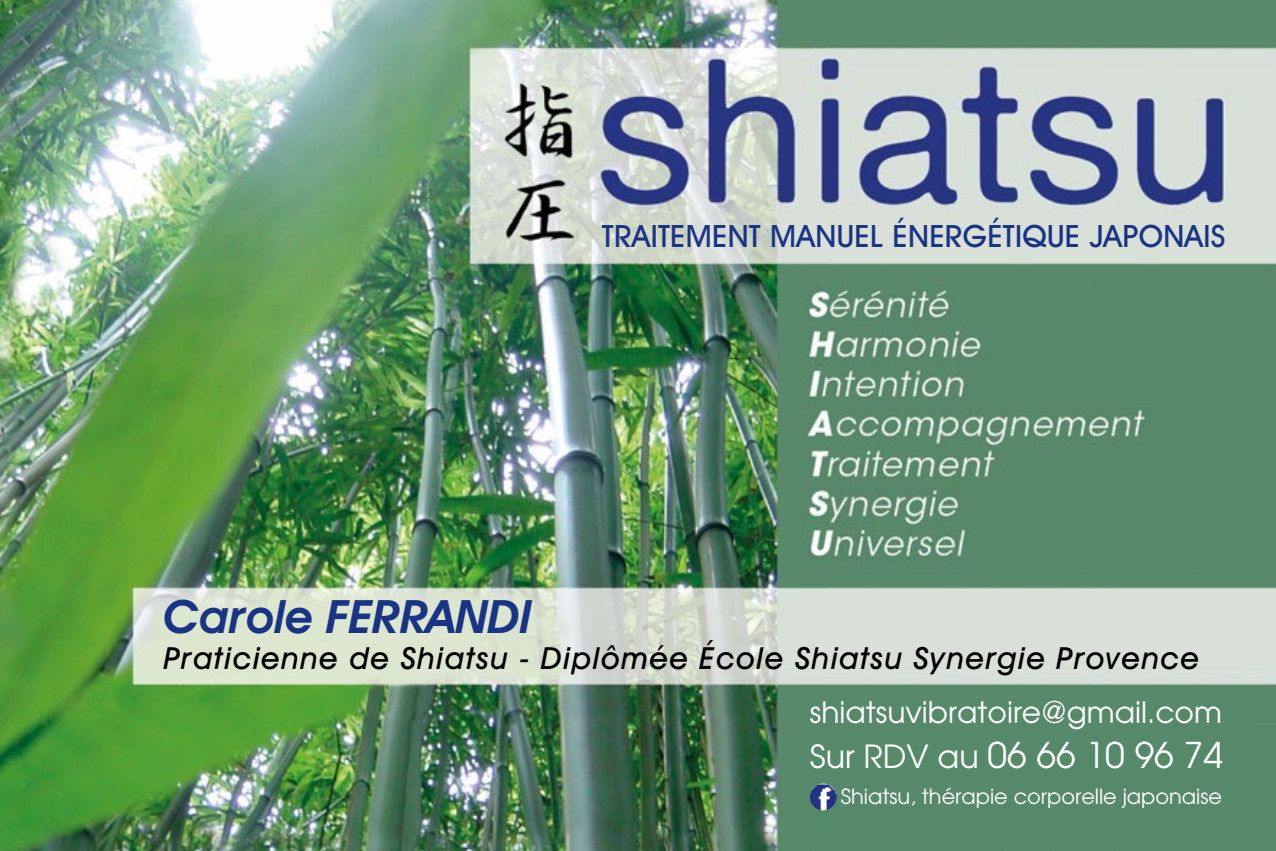
<style>
.page{position:relative;width:1276px;height:851px;background:#fff}
.page>*{position:absolute;margin:0;border:0;box-sizing:border-box;transform-origin:0 0}
.t1{font:italic 600 46.2px "Avant Garde IT Cby BT";color:#1a3485}
.t2{font:35.4px "Avant Garde";color:#fff}
.t3{font:500 30.9px "Avant Garde IT Cby BT";letter-spacing:.01em;color:#1a3485}
.t4{font:italic 500 30.6px "Avant Garde IT Cby BT";letter-spacing:.05em;color:#000}
.t5{font:29.7px "Avant Garde";color:#fff}
.t6{font:21px "Avant Garde";color:#fff}
.s1{font-size:31.8px}
</style>
<div class="page">
<img style="left:0;top:0;width:1276px;height:850px">
<div style="left:810px;top:698px;width:440px;height:127px;background:#568969"></div>
<img style="left:810px;top:783px;width:26px;height:27px;border-radius:13px">
<p class="t3" style="left:602px;top:217px;width:625px">TRAITEMENT MANUEL ÉNERGÉTIQUE JAPONAIS</p>
<h1 class="t1" style="left:164px;top:588px;width:369px">Carole FERRANDI</h1>
<p class="t4" style="left:164px;top:639px;width:1036px">Praticienne de Shiatsu - Diplômée École Shiatsu Synergie Provence</p>
<p class="t5" style="left:810px;top:693px;width:414px">shiatsuvibratoire@gmail.com</p>
<p class="t2" style="left:810px;top:732px;width:415px"><span class="s1">Sur RDV au</span> 06 66 10 96 74</p>
<p class="t6" style="left:841px;top:783px;width:383px">Shiatsu, thérapie corporelle japonaise</p>
</div>
